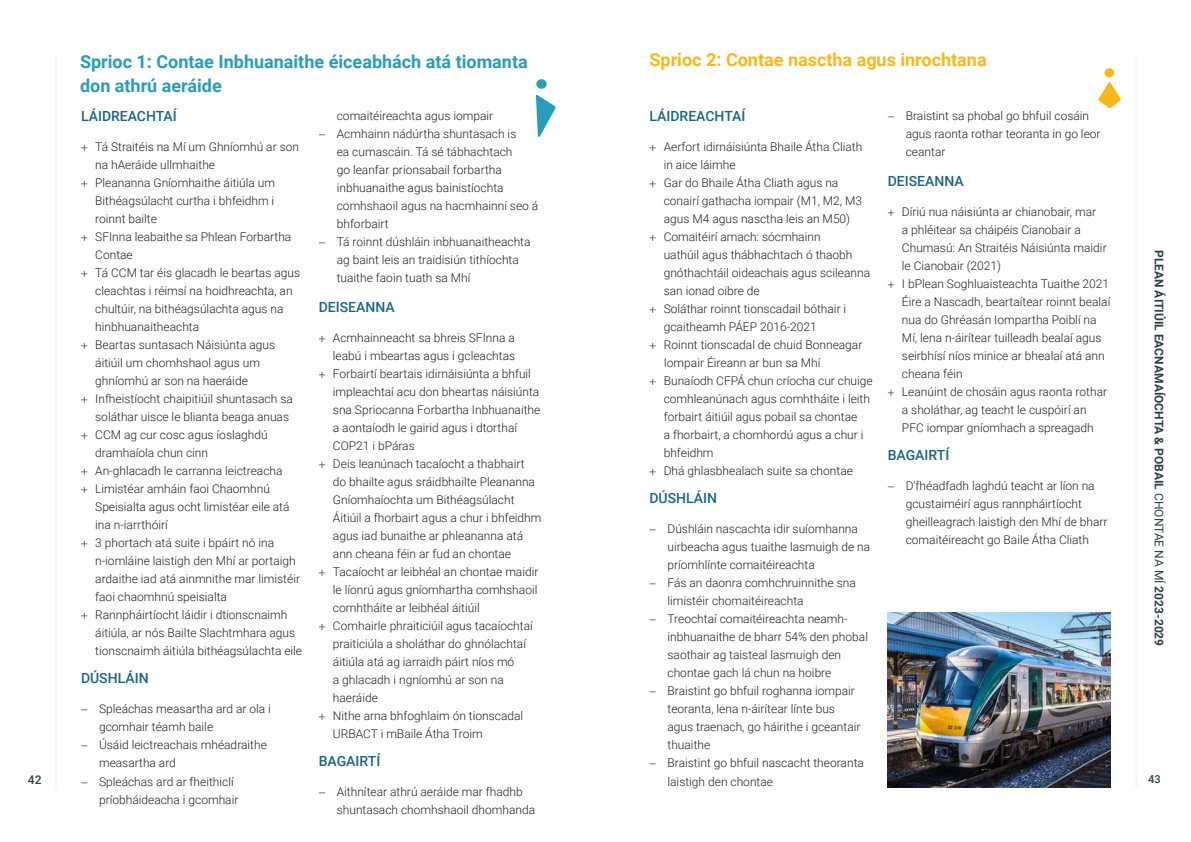
<style>
.page{position:relative;width:1191px;height:842px;background:#fff}
.page>*{position:absolute;margin:0;border:0;box-sizing:border-box;transform-origin:0 0}
.SUPER_HEADING111{font:700 18px/24px "Roboto";color:#269ebb}
.SUPER_HEADING111-2{font:700 18px "Roboto";color:#fdb714}
.t1{font:500 14px "Roboto";color:#196783}
.t2{font:300 12px/18px "Roboto";color:#231f20}
.t3{font:700 12px "Roboto";color:#2d4044}
.t4{font:500 12px "Roboto";color:#2d4044}
.t5{font:500 11px "Roboto";color:#2d4044}
.s1{font-weight:400}
</style>
<div class="page">
<img style="left:887px;top:612px;width:224px;height:176px">
<svg style="left:536px;top:95px;width:20px;height:42px"></svg>
<div style="left:536px;top:79px;width:10px;height:10px;background:#269ebb;border-radius:50%"></div>
<hr style="left:55px;top:56px;width:2px;height:734px;background:#f3f3f3">
<hr style="left:1135px;top:55px;width:1px;height:734px;background:#f3f3f3">
<svg style="left:1098px;top:82px;width:23px;height:26px"></svg>
<div style="left:1104px;top:68px;width:10px;height:9px;background:#fcb615;border-radius:50%"></div>
<p class="SUPER_HEADING111-2" style="left:649px;top:47px;width:339px">Sprioc 2: Contae nasctha agus inrochtana</p>
<p class="t1" style="left:649px;top:107px;width:97px">LÁIDREACHTAÍ</p>
<p class="t2" style="left:663px;top:138px;width:200px">Aerfort idirnáisiúnta Bhaile Átha Cliath in aice láimhe</p>
<p class="t2" style="left:663px;top:174px;width:200px">Gar do Bhaile Átha Cliath agus na conairí gathacha iompair (M1, M2, M3 agus M4 agus nasctha leis an M50)</p>
<p class="t2" style="left:663px;top:228px;width:208px">Comaitéirí amach: sócmhainn<br>uathúil agus thábhachtach ó thaobh gnóthachtáil oideachais agus scileanna san ionad oibre de</p>
<p class="t2" style="left:663px;top:300px;width:184px">Soláthar roinnt tionscadail bóthair i gcaitheamh PÁEP 2016-2021</p>
<p class="t2" style="left:663px;top:336px;width:200px">Roinnt tionscadal de chuid Bonneagar<br>Iompair Éireann ar bun sa Mhí</p>
<p class="t2" style="left:663px;top:372px;width:210px">Bunaíodh CFPÁ chun críocha cur chuige comhleanúnach agus comhtháite i leith forbairt áitiúil agus pobail sa chontae<br>a fhorbairt, a chomhordú agus a chur i bhfeidhm</p>
<p class="t2" style="left:663px;top:462px;width:191px">Dhá ghlasbhealach suite sa chontae</p>
<p class="t1" style="left:649px;top:489px;width:69px">DÚSHLÁIN</p>
<p class="t2" style="left:667px;top:520px;width:204px;text-indent:-18px">− Dúshláin nascachta idir suíomhanna uirbeacha agus tuaithe lasmuigh de na príomhlínte comaitéireachta</p>
<p class="t2" style="left:667px;top:574px;width:190px;text-indent:-18px">− Fás an daonra comhchruinnithe sna limistéir chomaitéireachta</p>
<p class="t2" style="left:667px;top:610px;width:202px;text-indent:-18px">− Treochtaí comaitéireachta neamh&shy;inbhuanaithe de bharr 54% den phobal saothair ag taisteal lasmuigh den chontae gach lá chun na hoibre</p>
<p class="t2" style="left:667px;top:682px;width:194px;text-indent:-18px">− Braistint go bhfuil roghanna iompair teoranta, lena n-áirítear línte bus agus traenach, go háirithe i gceantair thuaithe</p>
<p class="t2" style="left:667px;top:754px;width:198px;text-indent:-18px">− Braistint go bhfuil nascacht theoranta laistigh den chontae</p>
<p class="SUPER_HEADING111" style="left:80px;top:48px;width:449px">Sprioc 1: Contae Inbhuanaithe éiceabhách atá tiomanta don athrú aeráide</p>
<p class="t1" style="left:81px;top:107px;width:97px">LÁIDREACHTAÍ</p>
<p class="t2" style="left:95px;top:138px;width:205px">Tá Straitéis na Mí um Ghníomhú ar son na hAeráide ullmhaithe</p>
<p class="t2" style="left:95px;top:174px;width:181px;text-align:justify">Pleananna Gníomhaithe áitiúla um Bithéagsúlacht curtha i bhfeidhm i roinnt bailte</p>
<p class="t2" style="left:95px;top:228px;width:198px">SFInna leabaithe sa Phlean Forbartha<br>Contae</p>
<p class="t2" style="left:95px;top:264px;width:206px">Tá CCM tar éis glacadh le beartas agus cleachtas i réimsí na hoidhreachta, an chultúir, na bithéagsúlachta agus na hinbhuanaitheachta</p>
<p class="t2" style="left:95px;top:336px;width:181px">Beartas suntasach Náisiúnta agus áitiúil um chomhshaol agus um ghníomhú ar son na haeráide</p>
<p class="t2" style="left:95px;top:390px;width:199px">Infheistíocht chaipitiúil shuntasach sa soláthar uisce le blianta beaga anuas</p>
<p class="t2" style="left:95px;top:426px;width:174px">CCM ag cur cosc agus íoslaghdú dramhaíola chun cinn</p>
<p class="t2" style="left:95px;top:462px;width:189px">An-ghlacadh le carranna leictreacha</p>
<p class="t2" style="left:95px;top:480px;width:196px">Limistéar amháin faoi Chaomhnú<br>Speisialta agus ocht limistéar eile atá ina n-iarrthóirí</p>
<p class="t2" style="left:95px;top:534px;width:206px">3 phortach atá suite i bpáirt nó ina n-iomláine laistigh den Mhí ar portaigh ardaithe iad atá ainmnithe mar limistéir faoi chaomhnú speisialta</p>
<p class="t2" style="left:95px;top:606px;width:208px">Rannpháirtíocht láidir i dtionscnaimh áitiúla, ar nós Bailte Slachtmhara agus tionscnaimh áitiúla bithéagsúlachta eile</p>
<p class="t1" style="left:81px;top:669px;width:69px">DÚSHLÁIN</p>
<p class="t2" style="left:99px;top:700px;width:173px;text-indent:-18px">− Spleáchas measartha ard ar ola i gcomhair téamh baile</p>
<p class="t2" style="left:99px;top:736px;width:169px;text-indent:-18px">− Úsáid leictreachais mhéadraithe measartha ard</p>
<p class="t2" style="left:99px;top:772px;width:141px;text-indent:-18px">− Spleáchas ard ar fheithiclí príobháideacha i gcomhair</p>
<p class="t2" style="left:905px;top:106px;width:196px;text-indent:-18px">− Braistint sa phobal go bhfuil cosáin agus raonta rothar teoranta in go leor ceantar</p>
<p class="t1" style="left:887px;top:171px;width:78px">DEISEANNA</p>
<p class="t2" style="left:902px;top:202px;width:206px">Díriú nua náisiúnta ar chianobair, mar<br>a phléitear sa cháipéis Cianobair a Chumasú: An Straitéis Náisiúnta maidir le Cianobair (2021)</p>
<p class="t2" style="left:902px;top:274px;width:210px">I bPlean Soghluaisteachta Tuaithe 2021<br>Éire a Nascadh, beartaítear roinnt bealaí nua do Ghréasán Iompartha Poiblí na Mí, lena n-áirítear tuilleadh bealaí agus seirbhísí níos minice ar bhealaí atá ann cheana féin</p>
<p class="t2" style="left:902px;top:382px;width:207px">Leanúint de chosáin agus raonta rothar a sholáthar, ag teacht le cuspóirí an<br>PFC iompar gníomhach a spreagadh</p>
<p class="t1" style="left:887px;top:445px;width:63px">BAGAIRTÍ</p>
<p class="t2" style="left:905px;top:476px;width:203px;text-indent:-18px">− D'fhéadfadh laghdú teacht ar líon na gcustaiméirí agus rannpháirtíocht gheilleagrach laistigh den Mhí de bharr comaitéireacht go Baile Átha Cliath</p>
<p class="t2" style="left:337px;top:106px;width:158px">comaitéireachta agus iompair</p>
<p class="t2" style="left:337px;top:124px;width:203px;text-indent:-18px">− Acmhainn nádúrtha shuntasach is<br>ea cumascáin. Tá sé tábhachtach<br>go leanfar prionsabail forbartha inbhuanaithe agus bainistíochta comhshaoil agus na hacmhainní seo á bhforbairt</p>
<p class="t2" style="left:337px;top:232px;width:195px;text-indent:-18px">− Tá roinnt dúshláin inbhuanaitheachta ag baint leis an traidisiún tithíochta tuaithe faoin tuath sa Mhí</p>
<p class="t1" style="left:319px;top:297px;width:78px">DEISEANNA</p>
<p class="t2" style="left:333px;top:328px;width:184px">Acmhainneacht sa bhreis SFInna a leabú i mbeartas agus i gcleachtas</p>
<p class="t2" style="left:333px;top:364px;width:209px">Forbairtí beartais idirnáisiúnta a bhfuil impleachtaí acu don bheartas náisiúnta sna Spriocanna Forbartha Inbhuanaithe a aontaíodh le gairid agus i dtorthaí COP21 i bPáras</p>
<p class="t2" style="left:333px;top:454px;width:210px">Deis leanúnach tacaíocht a thabhairt<br>do bhailte agus sráidbhailte Pleananna Gníomhaíochta um Bithéagsúlacht Áitiúil a fhorbairt agus a chur i bhfeidhm agus iad bunaithe ar phleananna atá ann cheana féin ar fud an chontae</p>
<p class="t2" style="left:333px;top:562px;width:207px;text-align:justify">Tacaíocht ar leibhéal an chontae maidir le líonrú agus gníomhartha comhshaoil comhtháite ar leibhéal áitiúil</p>
<p class="t2" style="left:333px;top:616px;width:201px">Comhairle phraiticiúil agus tacaíochtaí praiticiúla a sholáthar do ghnólachtaí áitiúla atá ag iarraidh páirt níos mó<br>a ghlacadh i ngníomhú ar son na haeráide</p>
<p class="t2" style="left:333px;top:706px;width:192px">Nithe arna bhfoghlaim ón tionscadal<br>URBACT i mBaile Átha Troim</p>
<p class="t1" style="left:319px;top:751px;width:63px">BAGAIRTÍ</p>
<p class="t2" style="left:337px;top:782px;width:200px;text-indent:-18px">− Aithnítear athrú aeráide mar fhadhb shuntasach chomhshaoil dhomhanda</p>
<p class="t3" style="left:1167px;top:250px;width:398px;rotate:90deg">PLEAN ÁITIÚIL EACNAMAÍOCHTA &amp; POBAIL <span class="s1">CHONTAE NA MÍ</span> 2023-2029</p>
<p class="t4" style="left:28px;top:771px;width:15px">42</p>
<p class="t5" style="left:1148px;top:772px;width:14px">43</p>
</div>
